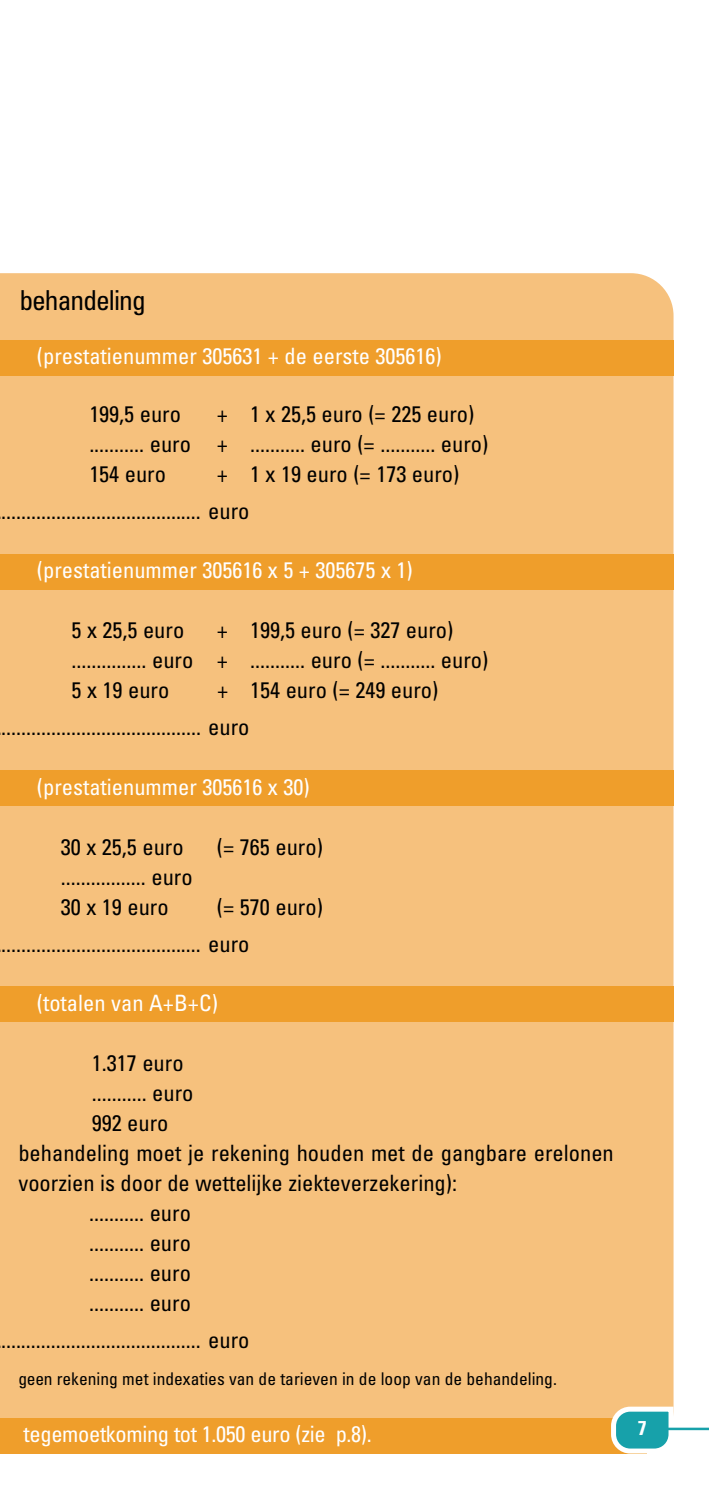
<style>
.page{position:relative;width:709px;height:1489px;background:#fff}
.page>*{position:absolute;margin:0;border:0;box-sizing:border-box;transform-origin:0 0}
.t1{font:condensed 27.5px "Univers LT Std";letter-spacing:-.035em;color:#000}
.t2{font:condensed 22.5px/30px "Univers LT Std";color:#000}
.t3{font:condensed 22.5px "Univers LT Std";color:#fff}
.t4{font:700 condensed 20px "Univers LT Std";color:#fff}
.t5{font:condensed 17.5px "Univers LT Std";color:#000}
</style>
<div class="page">
<div style="left:0;top:273px;width:673px;height:1144px;background:#f6c17d"></div>
<div style="left:0;top:340px;width:673px;height:36px;background:#ef9e2b"></div>
<div style="left:0;top:554px;width:673px;height:35px;background:#ef9e2b"></div>
<div style="left:0;top:770px;width:673px;height:35px;background:#ef9e2b"></div>
<div style="left:0;top:986px;width:673px;height:36px;background:#ef9e2b"></div>
<div style="left:0;top:1417px;width:647px;height:36px;background:#ef9e2b"></div>
<svg style="left:608px;top:1403px;width:68px;height:51px"></svg>
<hr style="left:663px;top:1427px;width:46px;height:2px;background:#17a1aa">
<p class="t1" style="left:19px;top:283px;width:128px">behandeling</p>
<p class="t3" style="left:37px;top:341px;width:406px">(prestatienummer 305631 + de eerste 305616)</p>
<p class="t2" style="left:89px;top:398px;width:93px">199,5 euro</p>
<p class="t2" style="left:89px;top:398px;width:400px;text-indent:128px">+ 1 x 25,5 euro (= 225 euro) ........... euro + ........... euro (= ........... euro)<br>154 euro</p>
<p class="t2" style="left:1px;top:455px;width:460px;line-height:37px;text-indent:216px">+ 1 x 19 euro (= 173 euro) ........................................ euro</p>
<p class="t3" style="left:37px;top:556px;width:377px">(prestatienummer 305616 x 5 + 305675 x 1)</p>
<p class="t2" style="left:72px;top:615px;width:114px">5 x 25,5 euro</p>
<p class="t2" style="left:72px;top:615px;width:418px;text-indent:145px">+ 199,5 euro (= 327 euro) ............... euro + ........... euro (= ........... euro)<br>5 x 19 euro</p>
<p class="t2" style="left:1px;top:671px;width:439px;line-height:37px;text-indent:216px">+ 154 euro (= 249 euro) ........................................ euro</p>
<p class="t3" style="left:37px;top:772px;width:274px">(prestatienummer 305616 x 30)</p>
<p class="t2" style="left:61px;top:831px;width:124px">30 x 25,5 euro</p>
<p class="t2" style="left:217px;top:831px;width:107px">(= 765 euro)</p>
<p class="t2" style="left:61px;top:861px;width:133px">................. euro<br>30 x 19 euro</p>
<p class="t2" style="left:1px;top:887px;width:323px;line-height:37px;text-indent:216px">(= 570 euro) ........................................ euro</p>
<p class="t3" style="left:37px;top:988px;width:182px">(totalen van A+B+C)</p>
<p class="t2" style="left:92px;top:1047px;width:93px">1.317 euro</p>
<p class="t2" style="left:92px;top:1077px;width:103px">........... euro</p>
<p class="t2" style="left:92px;top:1107px;width:78px">992 euro</p>
<p class="t2" style="left:18px;top:1137px;width:597px">behandeling moet je rekening houden met de gangbare erelonen</p>
<p class="t2" style="left:18px;top:1167px;width:440px">voorzien is door de wettelijke ziekteverzekering):</p>
<p class="t2" style="left:89px;top:1197px;width:103px">........... euro</p>
<p class="t2" style="left:89px;top:1227px;width:103px">........... euro</p>
<p class="t2" style="left:89px;top:1257px;width:103px">........... euro</p>
<p class="t2" style="left:89px;top:1287px;width:103px">........... euro</p>
<p class="t2" style="left:1px;top:1324px;width:250px">........................................ euro</p>
<p class="t5" style="left:18px;top:1367px;width:540px">geen rekening met indexaties van de tarieven in de loop van de behandeling.</p>
<p class="t3" style="left:24px;top:1419px;width:350px">tegemoetkoming tot 1.050 euro (zie p.8).</p>
<p class="t4" style="left:638px;top:1415px;width:10px">7</p>
</div>
